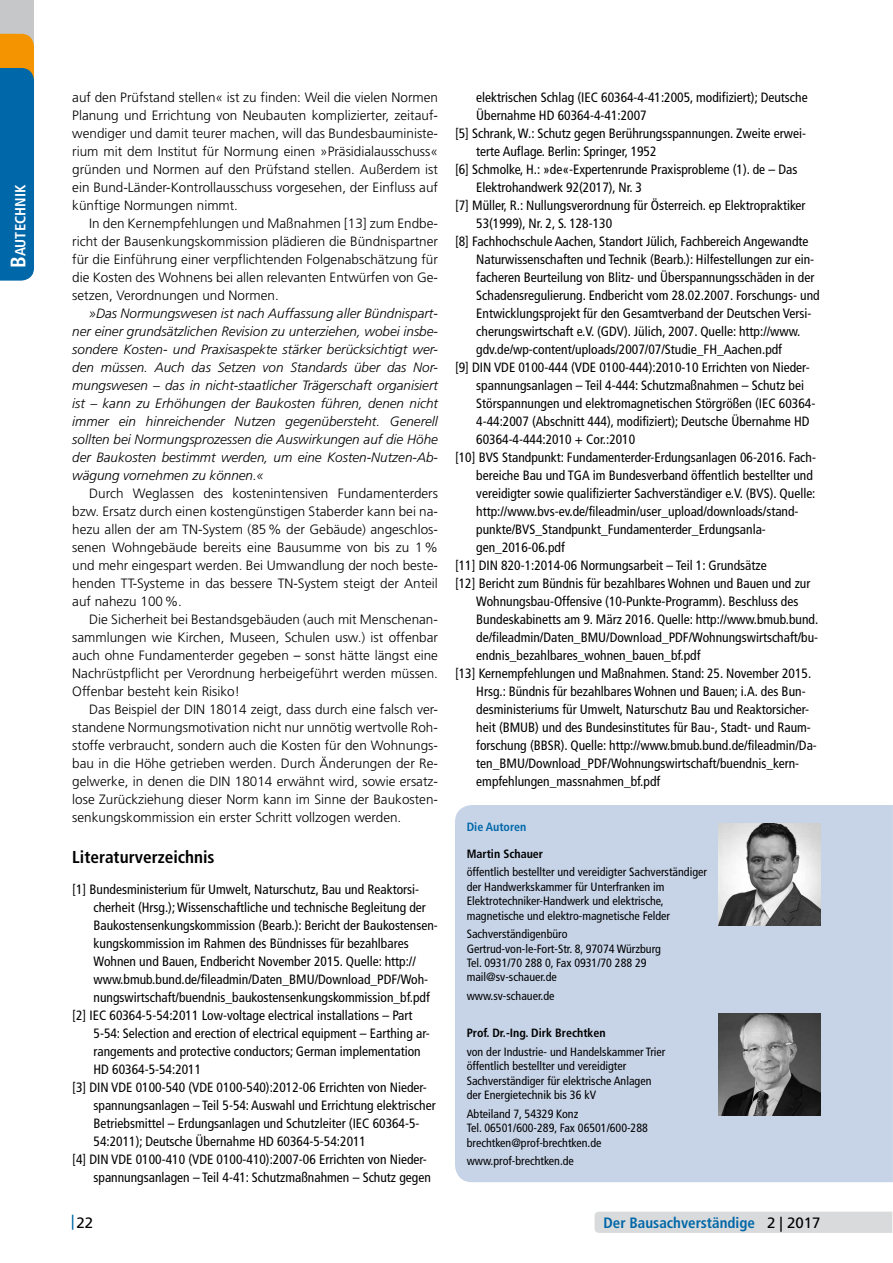
<style>
.page{position:relative;width:893px;height:1263px;background:#fff}
.page>*{position:absolute;margin:0;border:0;box-sizing:border-box;transform-origin:0 0}
.Ü1{font:700 condensed 17.25px "Frutiger LT Std";color:#000}
.t1{font:700 condensed 15px "Frutiger LT Std";color:#0067a8}
.t2{font:15px "Frutiger LT Std";color:#000}
.t3{font:700 condensed 14.7px "Frutiger LT Std";color:#fff}
.Literaturhinweis{font:condensed 13.5px/18px "Frutiger LT Std";color:#000}
.Absatz_mit_Einzug{font:300 13.5px/18px "Frutiger LT Std";color:#000;text-align:justify}
.Absatz_mit_Einzug-2{font:italic 300 13.5px/18px "Frutiger LT Std";color:#000;text-align:justify}
.Standard_Fließtext{font:300 13.5px/18px "Frutiger LT Std";color:#000;text-align:justify}
.Autortext_im_Autoren{font:condensed 12px/14.4px "Frutiger LT Std";color:#000}
.Autor_im_Autoren_Kas{font:700 condensed 12px "Frutiger LT Std";color:#000}
.Bildunterschrift{font:700 condensed 12px "Frutiger LT Std";color:#0067a8}
.s1{font-size:21px}
.s2{font-weight:400;font-stretch:condensed}
.s3{color:#0067a8}
.s4{font-weight:400;font-stretch:normal;color:#000}
</style>
<div class="page">
<svg style="left:0;top:0;width:34px;height:281px;background:#377897"></svg>
<div style="left:595px;top:1211px;width:298px;height:22px;background:#d9dadb"></div>
<div style="left:455px;top:805px;width:438px;height:377px;background:#c7d4e8"></div>
<img style="left:719px;top:1013px;width:102px;height:102px">
<img style="left:719px;top:823px;width:102px;height:102px">
<p class="t3" style="left:12px;top:268px;width:84px;rotate:-90deg"><span class="s1">B</span>autechnik</p>
<p class="Standard_Fließtext" style="left:72px;top:88px;width:367px">auf den Prüfstand stellen« ist zu finden: Weil die vielen Normen Planung und Errichtung von Neubauten komplizierter, zeitauf&shy;wendiger und damit teurer machen, will das Bundesbauministe&shy;rium mit dem Institut für Normung einen »Präsidialausschuss« gründen und Normen auf den Prüfstand stellen. Außerdem ist ein Bund-Länder-Kontrollausschuss vorgesehen, der Einfluss auf künftige Normungen nimmt.</p>
<p class="Absatz_mit_Einzug" style="left:72px;top:214px;width:367px;text-indent:17px">In den Kernempfehlungen und Maßnahmen [13] zum Endbe&shy;richt der Bausenkungskommission plädieren die Bündnispartner für die Einführung einer verpflichtenden Folgenabschätzung für die Kosten des Wohnens bei allen relevanten Entwürfen von Ge&shy;setzen, Verordnungen und Normen.</p>
<p class="Absatz_mit_Einzug-2" style="left:72px;top:304px;width:367px;text-indent:17px">»Das Normungswesen ist nach Auffassung aller Bündnispart&shy;ner einer grundsätzlichen Revision zu unterziehen, wobei insbe&shy;sondere Kosten- und Praxisaspekte stärker berücksichtigt wer&shy;den müssen. Auch das Setzen von Standards über das Nor&shy;mungswesen – das in nicht-staatlicher Trägerschaft organisiert ist – kann zu Erhöhungen der Baukosten führen, denen nicht immer ein hinreichender Nutzen gegenübersteht. Generell sollten bei Normungsprozessen die Auswirkungen auf die Höhe der Baukosten bestimmt werden, um eine Kosten-Nutzen-Ab&shy;wägung vornehmen zu können.«</p>
<p class="Absatz_mit_Einzug" style="left:72px;top:484px;width:367px;text-indent:17px">Durch Weglassen des kostenintensiven Fundamenterders bzw. Ersatz durch einen kostengünstigen Staberder kann bei na&shy;hezu allen der am TN-System (85% der Gebäude) angeschlos&shy;senen Wohngebäude bereits eine Bausumme von bis zu 1% und mehr eingespart werden. Bei Umwandlung der noch beste&shy;henden TT-Systeme in das bessere TN-System steigt der Anteil auf nahezu 100%.</p>
<p class="Absatz_mit_Einzug" style="left:72px;top:610px;width:367px;text-indent:17px">Die Sicherheit bei Bestandsgebäuden (auch mit Menschenan&shy;sammlungen wie Kirchen, Museen, Schulen usw.) ist offenbar auch ohne Fundamenterder gegeben <span class="s2">–</span> sonst hätte längst eine Nachrüstpflicht per Verordnung herbeigeführt werden müssen.<br>Offenbar besteht kein Risiko!</p>
<p class="Absatz_mit_Einzug" style="left:72px;top:700px;width:367px;text-indent:17px">Das Beispiel der DIN 18014 zeigt, dass durch eine falsch ver&shy;standene Normungsmotivation nicht nur unnötig wertvolle Roh&shy;stoffe verbraucht, sondern auch die Kosten für den Wohnungs&shy;bau in die Höhe getrieben werden. Durch Änderungen der Re&shy;gelwerke, in denen die DIN 18014 erwähnt wird, sowie ersatz&shy;lose Zurückziehung dieser Norm kann im Sinne der Baukosten&shy;senkungskommission ein erster Schritt vollzogen werden.</p>
<p class="Ü1" style="left:72px;top:846px;width:144px">Literaturverzeichnis</p>
<p class="Literaturhinweis" style="left:94px;top:880px;width:346px;text-indent:-21px">[1] Bundesministerium für Umwelt, Naturschutz, Bau und Reaktorsi&shy;cherheit (Hrsg.); Wissenschaftliche und technische Begleitung der Baukostensenkungskommission (Bearb.): Bericht der Baukostensen&shy;kungskommission im Rahmen des Bündnisses für bezahlbares Wohnen und Bauen, Endbericht November 2015. Quelle: http:// www.bmub.bund.de/fileadmin/Daten_BMU/Download_PDF/Woh&shy;nungswirtschaft/buendnis_baukostensenkungskommission_bf.pdf</p>
<p class="Literaturhinweis" style="left:94px;top:1006px;width:338px;text-indent:-21px">[2] IEC 60364-5-54:2011 Low-voltage electrical installations – Part 5-54: Selection and erection of electrical equipment – Earthing ar&shy;rangements and protective conductors; German implementation HD 60364-5-54:2011</p>
<p class="Literaturhinweis" style="left:94px;top:1078px;width:344px;text-indent:-21px">[3] DIN VDE 0100-540 (VDE 0100-540):2012-06 Errichten von Nieder&shy;spannungsanlagen – Teil 5-54: Auswahl und Errichtung elektrischer Betriebsmittel – Erdungsanlagen und Schutzleiter (IEC 60364-5- 54:2011); Deutsche Übernahme HD 60364-5-54:2011</p>
<p class="Literaturhinweis" style="left:72px;top:1150px;width:360px;text-align:right">[4] DIN VDE 0100-410 (VDE 0100-410):2007-06 Errichten von Nieder&shy;spannungsanlagen – Teil 4-41: Schutzmaßnahmen – Schutz gegen</p>
<p class="Literaturhinweis" style="left:476px;top:88px;width:333px">elektrischen Schlag (IEC 60364-4-41:2005, modifiziert); Deutsche<br>Übernahme HD 60364-4-41:2007</p>
<p class="Literaturhinweis" style="left:476px;top:124px;width:331px;text-indent:-21px">[5] Schrank, W.: Schutz gegen Berührungsspannungen. Zweite erwei&shy;terte Auflage. Berlin: Springer, 1952</p>
<p class="Literaturhinweis" style="left:476px;top:160px;width:323px;text-indent:-21px">[6] Schmolke, H.: »de«-Expertenrunde Praxisprobleme (1). de – Das<br>Elektrohandwerk 92(2017), Nr. 3</p>
<p class="Literaturhinweis" style="left:476px;top:196px;width:331px;text-indent:-21px">[7] Müller, R.: Nullungsverordnung für Österreich. ep Elektropraktiker<br>53(1999), Nr. 2, S. 128-130</p>
<p class="Literaturhinweis" style="left:476px;top:232px;width:345px;text-indent:-21px">[8] Fachhochschule Aachen, Standort Jülich, Fachbereich Angewandte Naturwissenschaften und Technik (Bearb.): Hilfestellungen zur ein&shy;facheren Beurteilung von Blitz- und Überspannungsschäden in der Schadensregulierung. Endbericht vom 28.02.2007. Forschungs- und Entwicklungsprojekt für den Gesamtverband der Deutschen Versi&shy;cherungswirtschaft e.V. (GDV). Jülich, 2007. Quelle: http://www. gdv.de/wp-content/uploads/2007/07/Studie_FH_Aachen.pdf</p>
<p class="Literaturhinweis" style="left:476px;top:358px;width:341px;text-indent:-21px">[9] DIN VDE 0100-444 (VDE 0100-444):2010-10 Errichten von Nieder&shy;spannungsanlagen – Teil 4-444: Schutzmaßnahmen – Schutz bei Störspannungen und elektromagnetischen Störgrößen (IEC 60364- 4-44:2007 (Abschnitt 444), modifiziert); Deutsche Übernahme HD 60364-4-444:2010 + Cor.:2010</p>
<p class="Literaturhinweis" style="left:476px;top:448px;width:341px;text-indent:-21px">[10] BVS Standpunkt: Fundamenterder-Erdungsanlagen 06-2016. Fach&shy;bereiche Bau und TGA im Bundesverband öffentlich bestellter und vereidigter sowie qualifizierter Sachverständiger e.V. (BVS). Quelle: http://www.bvs-ev.de/fileadmin/user_upload/downloads/stand&shy;punkte/BVS_Standpunkt_Fundamenterder_Erdungsanla&shy;gen_2016-06.pdf</p>
<p class="Literaturhinweis" style="left:455px;top:556px;width:313px">[11] DIN 820-1:2014-06 Normungsarbeit – Teil 1: Grundsätze</p>
<p class="Literaturhinweis" style="left:476px;top:574px;width:343px;text-indent:-21px">[12] Bericht zum Bündnis für bezahlbares Wohnen und Bauen und zur Wohnungsbau-Offensive (10-Punkte-Programm). Beschluss des Bundeskabinetts am 9. März 2016. Quelle: http://www.bmub.bund. de/fileadmin/Daten_BMU/Download_PDF/Wohnungswirtschaft/bu&shy;endnis_bezahlbares_wohnen_bauen_bf.pdf</p>
<p class="Literaturhinweis" style="left:476px;top:664px;width:342px;text-indent:-21px">[13] Kernempfehlungen und Maßnahmen. Stand: 25. November 2015.<br>Hrsg.: Bündnis für bezahlbares Wohnen und Bauen; i.A. des Bun&shy;desministeriums für Umwelt, Naturschutz Bau und Reaktorsicher&shy;heit (BMUB) und des Bundesinstitutes für Bau-, Stadt- und Raum&shy;forschung (BBSR). Quelle: http://www.bmub.bund.de/fileadmin/Da&shy;ten_BMU/Download_PDF/Wohnungswirtschaft/buendnis_kern&shy;empfehlungen_massnahmen_bf.pdf</p>
<p class="Bildunterschrift" style="left:467px;top:819px;width:61px">Die Autoren</p>
<p class="Autor_im_Autoren_Kas" style="left:467px;top:846px;width:78px">Martin Schauer</p>
<p class="Autortext_im_Autoren" style="left:467px;top:865px;width:242px">öffentlich bestellter und vereidigter Sachverständiger der Handwerkskammer für Unterfranken im Elektrotechniker-Handwerk und elektrische, magnetische und elektro-magnetische Felder</p>
<p class="Autortext_im_Autoren" style="left:467px;top:927px;width:196px">Sachverständigenbüro<br>Gertrud-von-le-Fort-Str. 8, 97074 Würzburg<br>Tel. 0931/70 288 0, Fax 0931/70 288 29 mail@sv-schauer.de</p>
<p class="Autortext_im_Autoren" style="left:467px;top:989px;width:89px">www.sv-schauer.de</p>
<p class="Autor_im_Autoren_Kas" style="left:467px;top:1026px;width:140px">Prof. Dr.-Ing. Dirk Brechtken</p>
<p class="Autortext_im_Autoren" style="left:467px;top:1045px;width:200px">von der Industrie- und Handelskammer Trier öffentlich bestellter und vereidigter Sachverständiger für elektrische Anlagen der Energietechnik bis 36 kV</p>
<p class="Autortext_im_Autoren" style="left:467px;top:1107px;width:183px">Abteiland 7, 54329 Konz<br>Tel. 06501/600-289, Fax 06501/600-288 brechtken@prof-brechtken.de</p>
<p class="Autortext_im_Autoren" style="left:467px;top:1154px;width:109px">www.prof-brechtken.de</p>
<p class="t2" style="left:71px;top:1214px;width:23px"><span class="s3">|</span>22</p>
<p class="t1" style="left:603px;top:1214px;width:218px">Der Bausachverständige <span class="s4">2 | 2017</span></p>
</div>
